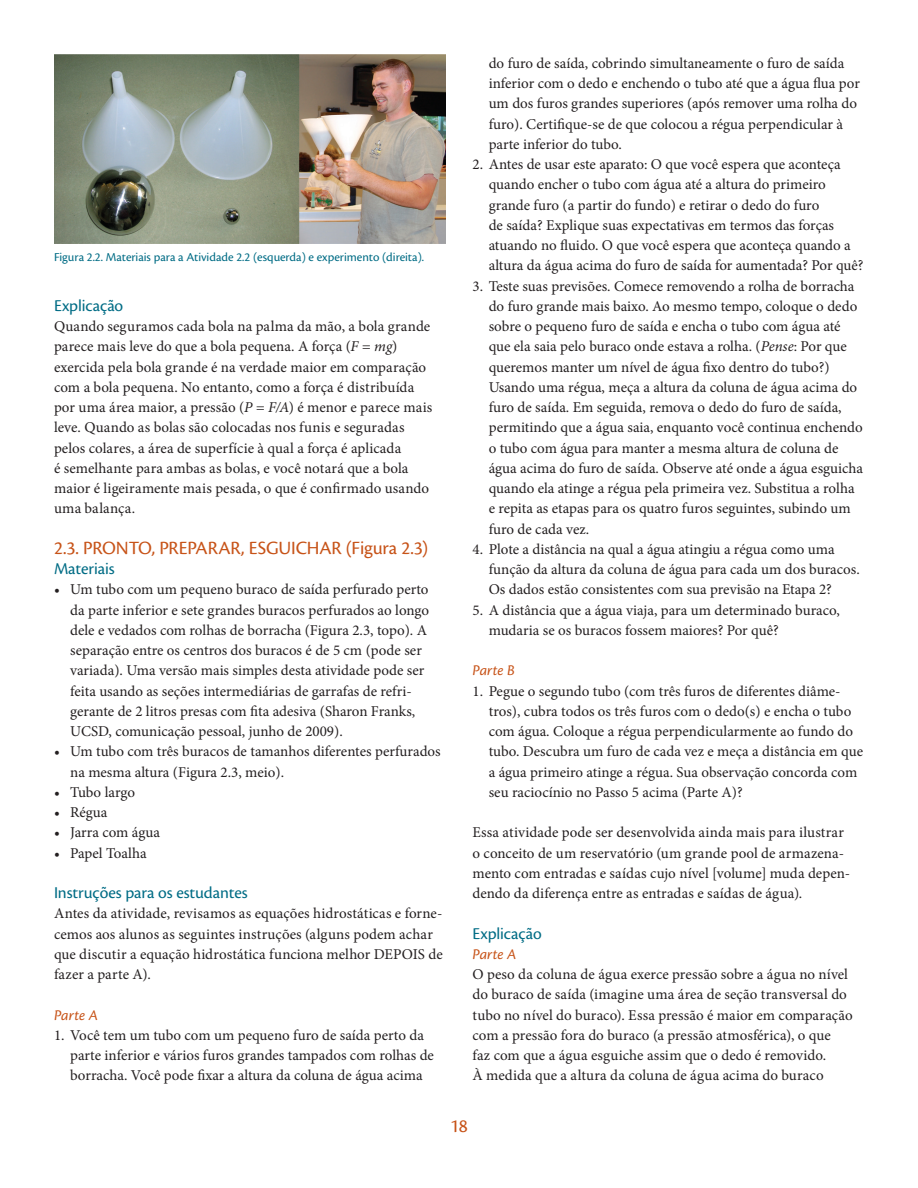
<style>
.page{position:relative;width:918px;height:1188px;background:#fff}
.page>*{position:absolute;margin:0;border:0;box-sizing:border-box;transform-origin:0 0}
.subhead{font:19.5px "Cronos Pro";letter-spacing:-.005em;color:#c75318}
.subhead_2{font:17.25px "Cronos Pro";letter-spacing:-.005em;color:#006c85}
.subhead3{font:italic 15.45px "Cronos Pro";letter-spacing:.005em;color:#c75318}
.text_bullets{font:15px/20.2px "Minion Pro";color:#231f20}
.text_first_para{font:15px/20.2px "Minion Pro";letter-spacing:.005em;color:#231f20}
.t1{font:12.75px "Cronos Pro";color:#006c85}
.s1{font-style:italic}
</style>
<div class="page">
<img style="left:54px;top:54px;width:391px;height:189px">
<p class="t1" style="left:54px;top:249px;width:372px">Figura 2.2. Materiais para a Atividade 2.2 (esquerda) e experimento (direita).</p>
<p class="subhead_2" style="left:54px;top:295px;width:71px">Explicação</p>
<p class="text_first_para" style="left:54px;top:316px;width:380px">Quando seguramos cada bola na palma da mão, a bola grande parece mais leve do que a bola pequena. A força (<span class="s1">F = mg</span>) exercida pela bola grande é na verdade maior em comparação com a bola pequena. No entanto, como a força é distribuída por uma área maior, a pressão (<span class="s1">P = F/A</span>) é menor e parece mais leve. Quando as bolas são colocadas nos funis e seguradas pelos colares, a área de superfície à qual a força é aplicada<br>é semelhante para ambas as bolas, e você notará que a bola maior é ligeiramente mais pesada, o que é confirmado usando uma balança.</p>
<p class="subhead" style="left:54px;top:536px;width:376px">2.3. PRONTO, PREPARAR, ESGUICHAR (Figura 2.3)</p>
<p class="subhead_2" style="left:54px;top:559px;width:62px">Materiais</p>
<p class="text_bullets" style="left:70px;top:579px;width:361px;text-indent:-16px">• Um tubo com um pequeno buraco de saída perfurado perto da parte inferior e sete grandes buracos perfurados ao longo dele e vedados com rolhas de borracha (Figura 2.3, topo). A separação entre os centros dos buracos é de 5 cm (pode ser variada). Uma versão mais simples desta atividade pode ser feita usando as seções intermediárias de garrafas de refri&shy;gerante de 2 litros presas com fita adesiva (Sharon Franks, UCSD, comunicação pessoal, junho de 2009).</p>
<p class="text_bullets" style="left:70px;top:741px;width:372px;text-indent:-16px">• Um tubo com três buracos de tamanhos diferentes perfurados na mesma altura (Figura 2.3, meio).</p>
<p class="text_bullets" style="left:54px;top:782px;width:83px">• Tubo largo</p>
<p class="text_bullets" style="left:54px;top:802px;width:55px">• Régua</p>
<p class="text_bullets" style="left:54px;top:822px;width:108px">• Jarra com água</p>
<p class="text_bullets" style="left:54px;top:843px;width:94px">• Papel Toalha</p>
<p class="subhead_2" style="left:54px;top:883px;width:195px">Instruções para os estudantes</p>
<p class="text_first_para" style="left:54px;top:903px;width:390px">Antes da atividade, revisamos as equações hidrostáticas e forne&shy;cemos aos alunos as seguintes instruções (alguns podem achar que discutir a equação hidrostática funciona melhor DEPOIS de fazer a parte A).</p>
<p class="subhead3" style="left:54px;top:1006px;width:46px">Parte A</p>
<p class="text_bullets" style="left:70px;top:1025px;width:365px;text-indent:-16px">1. Você tem um tubo com um pequeno furo de saída perto da parte inferior e vários furos grandes tampados com rolhas de borracha. Você pode fixar a altura da coluna de água acima</p>
<p class="text_bullets" style="left:489px;top:53px;width:373px">do furo de saída, cobrindo simultaneamente o furo de saída inferior com o dedo e enchendo o tubo até que a água flua por um dos furos grandes superiores (após remover uma rolha do furo). Certifique-se de que colocou a régua perpendicular à parte inferior do tubo.</p>
<p class="text_bullets" style="left:489px;top:154px;width:376px;text-indent:-16px">2. Antes de usar este aparato: O que você espera que aconteça quando encher o tubo com água até a altura do primeiro grande furo (a partir do fundo) e retirar o dedo do furo<br>de saída? Explique suas expectativas em termos das forças atuando no fluido. O que você espera que aconteça quando a altura da água acima do furo de saída for aumentada? Por quê?</p>
<p class="text_bullets" style="left:489px;top:276px;width:376px;text-indent:-16px">3. Teste suas previsões. Comece removendo a rolha de borracha do furo grande mais baixo. Ao mesmo tempo, coloque o dedo sobre o pequeno furo de saída e encha o tubo com água até que ela saia pelo buraco onde estava a rolha. (<span class="s1">Pense</span>: Por que queremos manter um nível de água fixo dentro do tubo?)<br>Usando uma régua, meça a altura da coluna de água acima do furo de saída. Em seguida, remova o dedo do furo de saída, permitindo que a água saia, enquanto você continua enchendo o tubo com água para manter a mesma altura de coluna de água acima do furo de saída. Observe até onde a água esguicha quando ela atinge a régua pela primeira vez. Substitua a rolha e repita as etapas para os quatro furos seguintes, subindo um furo de cada vez.</p>
<p class="text_bullets" style="left:489px;top:539px;width:373px;text-indent:-16px">4. Plote a distância na qual a água atingiu a régua como uma função da altura da coluna de água para cada um dos buracos.<br>Os dados estão consistentes com sua previsão na Etapa 2?</p>
<p class="text_bullets" style="left:489px;top:600px;width:353px;text-indent:-16px">5. A distância que a água viaja, para um determinado buraco, mudaria se os buracos fossem maiores? Por quê?</p>
<p class="subhead3" style="left:472px;top:662px;width:44px">Parte B</p>
<p class="text_bullets" style="left:489px;top:681px;width:376px;text-indent:-16px">1. Pegue o segundo tubo (com três furos de diferentes diâme&shy;tros), cubra todos os três furos com o dedo(s) e encha o tubo com água. Coloque a régua perpendicularmente ao fundo do tubo. Descubra um furo de cada vez e meça a distância em que a água primeiro atinge a régua. Sua observação concorda com seu raciocínio no Passo 5 acima (Parte A)?</p>
<p class="text_first_para" style="left:472px;top:822px;width:379px">Essa atividade pode ser desenvolvida ainda mais para ilustrar o conceito de um reservatório (um grande pool de armazena&shy;mento com entradas e saídas cujo nível [volume] muda depen&shy;dendo da diferença entre as entradas e saídas de água).</p>
<p class="subhead_2" style="left:472px;top:923px;width:71px">Explicação</p>
<p class="subhead3" style="left:472px;top:945px;width:46px">Parte A</p>
<p class="text_first_para" style="left:472px;top:964px;width:382px">O peso da coluna de água exerce pressão sobre a água no nível do buraco de saída (imagine uma área de seção transversal do tubo no nível do buraco). Essa pressão é maior em comparação com a pressão fora do buraco (a pressão atmosférica), o que<br>faz com que a água esguiche assim que o dedo é removido.<br>À medida que a altura da coluna de água acima do buraco</p>
<h1 class="subhead" style="left:450px;top:1114px;width:19px">18</h1>
</div>
